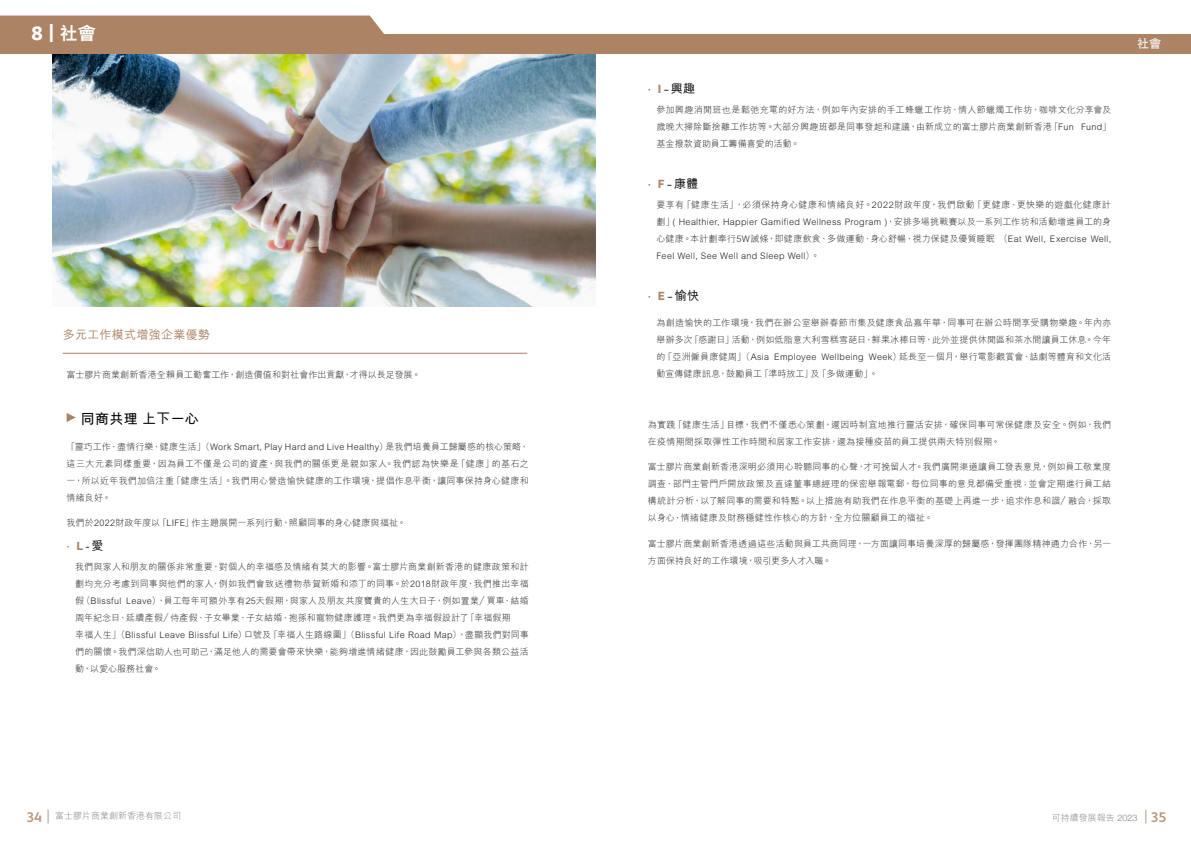
<style>
.page{position:relative;width:1191px;height:842px;background:#fff}
.page>*{position:absolute;margin:0;border:0;box-sizing:border-box;transform-origin:0 0}
.t1{font:700 18px "Clarimo UDPE";color:#fff}
.t2{font:700 14px "M Hei HK";letter-spacing:.02em;color:#000}
.t3{font:500 12px "M Hei HK";color:#000}
.t4{font:500 12px "M Hei HK";letter-spacing:.025em;color:#ac8365}
.t5{font:800 12px "M Hei HK";color:#fff}
.t6{font:300 9px/17px "M Hei HK";letter-spacing:.02em;color:#231f20;text-align:justify}
.t7{font:300 9px "M Hei HK";color:#808285}
.t8{font:300 9px "Clarimo UDPE";color:#ab8365}
.s1{font-family:"M Hei HK";font-weight:800}
.s2{font-weight:700;font-size:11px}
.s3{font-weight:500;color:#231f20}
.s4{font-family:"M Hei HK";font-weight:500;font-size:12px;color:#000}
.s5{font-family:"Clarimo UDPE";font-weight:300;font-size:9px;color:#ab8365}
.s6{font-family:"Clarimo UDPE";font-weight:700;font-size:11px;color:#ab8365}
.s7{font-family:"Clarimo UDPE";font-size:9px;color:#231f20}
.s8{font-family:"Xerox Sans";font-weight:700;font-size:14px;color:#ba977d}
.s9{font-family:"Helvetica Neue"}
</style>
<div class="page">
<img style="left:53px;top:54px;width:543px;height:253px">
<div style="left:595px;top:34px;width:596px;height:20px;background:#ac8365"></div>
<div style="left:0;top:16px;width:384px;height:18px;background:#ac8365"></div>
<div style="left:0;top:34px;width:595px;height:20px;background:#ac8365"></div>
<hr style="left:63px;top:353px;width:464px;height:1px;background:#ac8365">
<svg style="left:48px;top:810px;width:1px;height:13px"></svg>
<svg style="left:1145px;top:810px;width:1px;height:13px"></svg>
<svg style="left:67px;top:413px;width:9px;height:9px"></svg>
<h1 class="t1" style="left:32px;top:17px;width:66px">8 | <span class="s1">社會</span></h1>
<h3 class="t4" style="left:63px;top:325px;width:149px">多元工作模式增強企業優勢</h3>
<p class="t6" style="left:67px;top:366px;width:355px">富士膠片商業創新香港全賴員工勤奮工作，創造價值和對社會作出貢獻，才得以長足發展。</p>
<h2 class="t2" style="left:81px;top:409px;width:120px">同商共理 上下一心</h2>
<p class="t6" style="left:67px;top:438px;width:464px">「靈巧工作、盡情行樂、健康生活」（Work Smart, Play Hard and Live Healthy）是我們培養員工歸屬感的核心策略，這三大元素同樣重要，因為員工不僅是公司的資產，與我們的關係更是親如家人。我們認為快樂是「健康」的基石之一，所以近年我們加倍注重「健康生活」。我們用心營造愉快健康的工作環境，提倡作息平衡，讓同事保持身心健康和情緒良好。</p>
<p class="t6" style="left:67px;top:514px;width:341px">我們於2022財政年度以「LIFE」作主題展開一系列行動，照顧同事的身心健康與福祉。</p>
<p class="t8" style="left:67px;top:539px;width:38px">• <span class="s2">L</span><span class="s3">-</span> <span class="s4">愛</span></p>
<p class="t6" style="left:75px;top:558px;width:455px;text-align:left">我們與家人和朋友的關係非常重要，對個人的幸福感及情緒有莫大的影響。富士膠片商業創新香港的健康政策和計劃均充分考慮到同事與他們的家人，例如我們會致送禮物恭賀新婚和添丁的同事。於2018財政年度，我們推出幸福假（Blissful Leave），員工每年可額外享有25天假期，與家人及朋友共度寶貴的人生大日子，例如置業／買車、結婚周年紀念日、延續產假／侍產假、子女畢業、子女結婚、抱孫和寵物健康護理。我們更為幸福假設計了「幸福假期<br>幸福人生」（Blissful Leave Blissful Life）口號及「幸福人生路線圖」（Blissful Life Road Map），盡顯我們對同事們的關懷。我們深信助人也可助己，滿足他人的需要會帶來快樂，能夠增進情緒健康，因此鼓勵員工參與各類公益活動，以愛心服務社會。</p>
<h3 class="t3" style="left:648px;top:80px;width:49px"><span class="s5">•</span> <span class="s6">I</span> <span class="s7">–</span> 興趣</h3>
<p class="t6" style="left:656px;top:101px;width:456px">參加興趣消閒班也是鬆弛充電的好方法，例如年內安排的手工蜂蠟工作坊、情人節蠟燭工作坊、咖啡文化分享會及歲晚大掃除斷捨離工作坊等。大部分興趣班都是同事發起和建議，由新成立的富士膠片商業創新香港「Fun Fund」基金撥款資助員工籌備喜愛的活動。</p>
<h3 class="t3" style="left:648px;top:175px;width:52px"><span class="s5">•</span> <span class="s6">F</span> <span class="s7">–</span> 康體</h3>
<p class="t6" style="left:656px;top:196px;width:456px">要享有「健康生活」，必須保持身心健康和情緒良好。2022財政年度，我們啟動「更健康、更快樂的遊戲化健康計劃」( Healthier, Happier Gamified Wellness Program )，安排多場挑戰賽以及一系列工作坊和活動增進員工的身心健康。本計劃奉行5W誡條，即健康飲食、多做運動、身心舒暢、視力保健及優質睡眠 （Eat Well, Exercise Well, Feel Well, See Well and Sleep Well）。</p>
<h3 class="t3" style="left:648px;top:287px;width:53px"><span class="s5">•</span> <span class="s6">E</span><span class="s7">–</span> 愉快</h3>
<p class="t6" style="left:656px;top:314px;width:456px">為創造愉快的工作環境，我們在辦公室舉辦春節市集及健康食品嘉年華，同事可在辦公時間享受購物樂趣。年內亦舉辦多次「感謝日」活動，例如低脂意大利雪糕雪葩日、鮮果冰棒日等，此外並提供休閒區和茶水間讓員工休息。今年的「亞洲僱員康健周」（Asia Employee Wellbeing Week）延長至一個月，舉行電影觀賞會、話劇等體育和文化活動宣傳健康訊息，鼓勵員工「準時放工」及「多做運動」。</p>
<p class="t6" style="left:648px;top:416px;width:465px">為實踐「健康生活」目標，我們不僅悉心策劃，還因時制宜地推行靈活安排，確保同事可常保健康及安全。例如，我們在疫情期間採取彈性工作時間和居家工作安排，還為接種疫苗的員工提供兩天特別假期。</p>
<p class="t6" style="left:648px;top:458px;width:465px">富士膠片商業創新香港深明必須用心聆聽同事的心聲，才可挽留人才。我們廣開渠道讓員工發表意見，例如員工敬業度調查、部門主管門戶開放政策及直達董事總經理的保密舉報電郵，每位同事的意見都備受重視；並會定期進行員工結構統計分析，以了解同事的需要和特點。以上措施有助我們在作息平衡的基礎上再進一步，追求作息和諧／融合，採取以身心、情緒健康及財務穩健性作核心的方針，全方位關顧員工的福祉。</p>
<p class="t6" style="left:648px;top:535px;width:465px">富士膠片商業創新香港透過這些活動與員工共商同理，一方面讓同事培養深厚的歸屬感，發揮團隊精神通力合作，另一方面保持良好的工作環境，吸引更多人才入職。</p>
<h3 class="t5" style="left:1137px;top:35px;width:25px">社會</h3>
<p class="t7" style="left:26px;top:809px;width:156px"><span class="s8">34</span> 富士膠片商業創新香港有限公司</p>
<p class="t7" style="left:1052px;top:812px;width:116px">可持續發展報告 <span class="s9">2023</span> <span class="s8">35</span></p>
</div>
